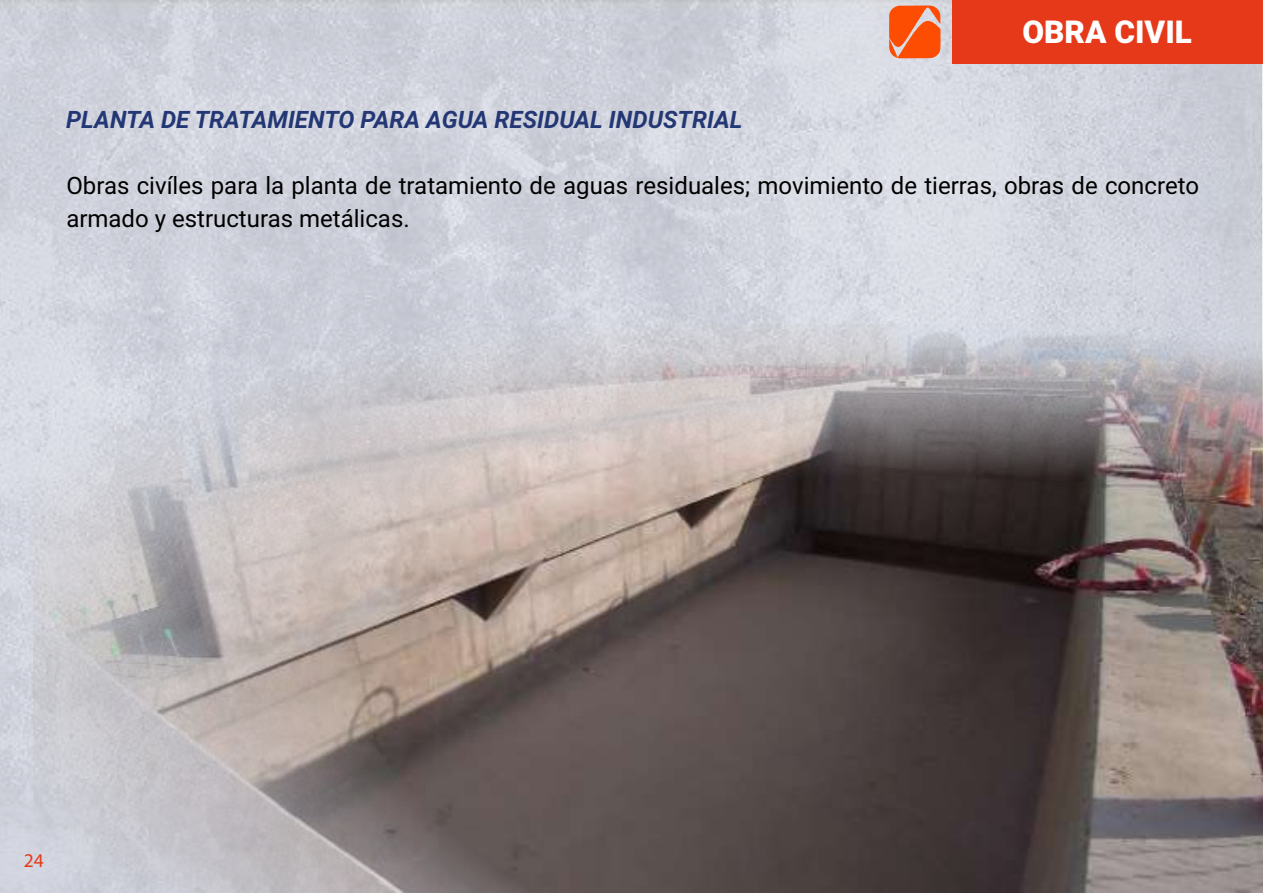
<style>
.page{position:relative;width:1263px;height:893px;background:#fff}
.page>*{position:absolute;margin:0;border:0;box-sizing:border-box;transform-origin:0 0}
.t1{font:900 31.5px "Roboto";color:#fff}
.t2{font:24px/33px "Roboto";color:#000}
.t3{font:italic 700 24px "Roboto";color:#233775}
.t4{font:19.5px "Myriad Pro";color:#e63919}
</style>
<div class="page">
<img style="left:0;top:0;width:1263px;height:893px">
<img style="left:34px;top:324px;width:1229px;height:569px">
<div style="left:952px;top:0;width:311px;height:63px;background:#e63919"></div>
<svg style="left:889px;top:6px;width:52px;height:52px;background:#f5662b"></svg>
<p class="t3" style="left:66px;top:102px;width:678px">PLANTA DE TRATAMIENTO PARA AGUA RESIDUAL INDUSTRIAL</p>
<h1 class="t1" style="left:1022px;top:10px;width:171px">OBRA CIVIL</h1>
<p class="t2" style="left:66px;top:168px;width:1134px">Obras civíles para la planta de tratamiento de aguas residuales; movimiento de tierras, obras de concreto armado y estructuras metálicas.</p>
<p class="t4" style="left:24px;top:848px;width:22px">24</p>
</div>
